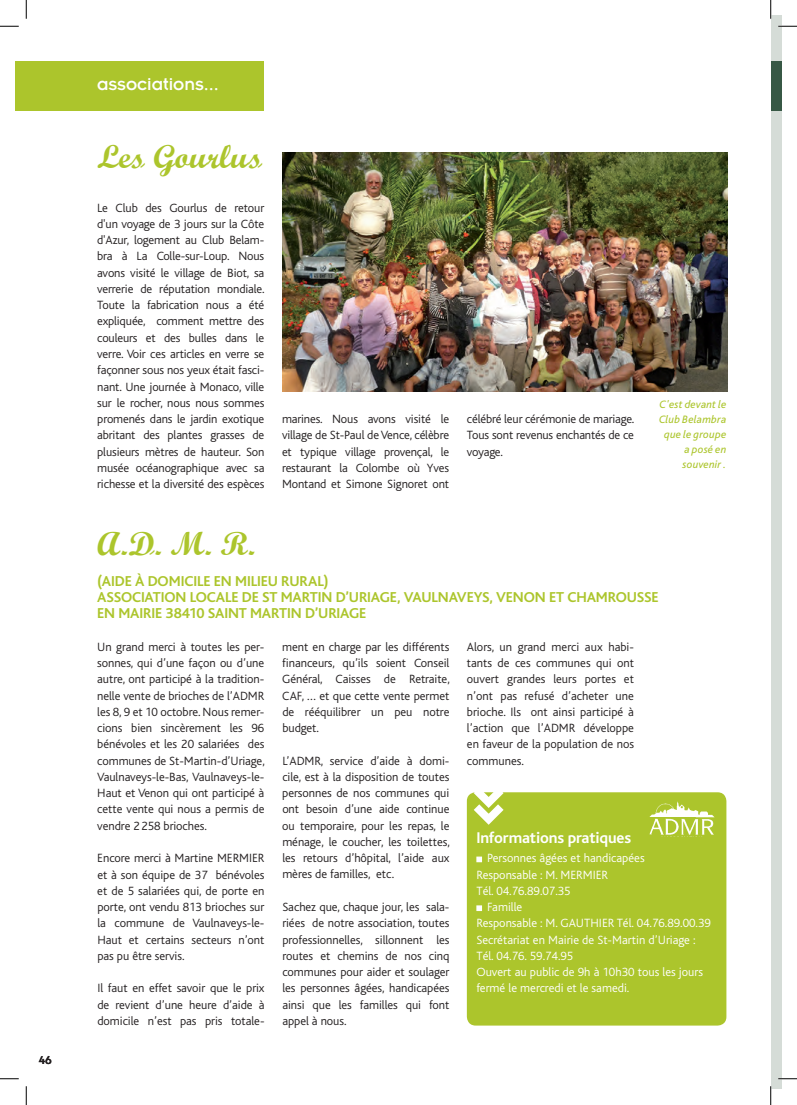
<style>
.page{position:relative;width:797px;height:1105px;background:#fff}
.page>*{position:absolute;margin:0;border:0;box-sizing:border-box;transform-origin:0 0}
.t1{font:700 33.75px "Script";color:#acc52c}
.t2{font:18.75px "Insignia";color:#fff}
.t3{font:700 16.25px "Bliss";letter-spacing:-.01em;color:#fff}
.t4{font:700 15px/16.2px "Bliss";letter-spacing:-.01em;color:#acc52c}
.t5{font:300 12.5px/16.2px "Bliss";letter-spacing:-.005em;color:#231f20;text-align:justify}
.t6{font:300 12.5px "Bliss";color:#fff}
.t7{font:12.5px "Insignia";color:#231f20}
.t8{font:italic 11.25px/15px "Bliss";letter-spacing:.01em;color:#acc52c;text-align:right}
</style>
<div class="page">
<div style="left:770px;top:16px;width:11px;height:1073px;background:#d5dcd7"></div>
<div style="left:16px;top:62px;width:248px;height:49px;background:#acc52c"></div>
<div style="left:770px;top:62px;width:11px;height:49px;background:#375845"></div>
<img style="left:282px;top:152px;width:445px;height:240px">
<div style="left:467px;top:792px;width:259px;height:233px;background:#acc52c;border-radius:9px"></div>
<svg style="left:476px;top:856px;width:6px;height:6px"></svg>
<svg style="left:476px;top:905px;width:6px;height:6px"></svg>
<svg style="left:466px;top:792px;width:46px;height:38px"></svg>
<img style="left:649px;top:801px;width:66px;height:34px">
<svg style="left:0;top:25px;width:19px;height:2px"></svg>
<svg style="left:778px;top:25px;width:19px;height:2px"></svg>
<svg style="left:0;top:1078px;width:19px;height:1px"></svg>
<svg style="left:778px;top:1078px;width:19px;height:1px"></svg>
<svg style="left:25px;top:0;width:2px;height:19px"></svg>
<svg style="left:25px;top:1086px;width:2px;height:19px"></svg>
<svg style="left:770px;top:0;width:1px;height:19px"></svg>
<svg style="left:770px;top:1086px;width:1px;height:19px"></svg>
<p class="t7" style="left:39px;top:1054px;width:15px">46</p>
<h2 class="t2" style="left:97px;top:75px;width:123px">associations...</h2>
<h1 class="t1" style="left:97px;top:137px;width:166px">Les Gourlus</h1>
<p class="t5" style="left:97px;top:200px;width:169px">Le Club des Gourlus de retour d'un voyage de 3 jours sur la Côte d'Azur, logement au Club Belam&shy;bra à La Colle-sur-Loup. Nous avons visité le village de Biot, sa verrerie de réputation mondiale.<br>Toute la fabrication nous a été expliquée, comment mettre des couleurs et des bulles dans le verre. Voir ces articles en verre se façonner sous nos yeux était fasci&shy;nant. Une journée à Monaco, ville sur le rocher, nous nous sommes promenés dans le jardin exotique abritant des plantes grasses de plusieurs mètres de hauteur. Son musée océanographique avec sa richesse et la diversité des espèces</p>
<h1 class="t1" style="left:97px;top:523px;width:159px">A.D. M. R.</h1>
<p class="t5" style="left:282px;top:411px;width:169px">marines. Nous avons visité le village de St-Paul deVence, célèbre et typique village provençal, le restaurant la Colombe où Yves Montand et Simone Signoret ont</p>
<p class="t5" style="left:467px;top:411px;width:169px">célébré leur cérémonie de mariage.<br>Tous sont revenus enchantés de ce voyage.</p>
<p class="t8" style="left:659px;top:397px;width:69px">C'est devant le<br>Club Belambra que le groupe a posé en souvenir .</p>
<p class="t4" style="left:97px;top:573px;width:16px">(AIDE</p>
<p class="t4" style="left:135px;top:573px;width:25px">À DOMICILE</p>
<p class="t4" style="left:214px;top:573px;width:35px">EN MILIEU</p>
<p class="t4" style="left:281px;top:573px;width:12px">RURAL</p>
<p class="t4" style="left:97px;top:573px;width:563px;text-indent:226px">)<br>ASSOCIATION LOCALE DE ST MARTIN D’URIAGE, VAULNAVEYS, VENON ET CHAMROUSSE<br>EN MAIRIE</p>
<p class="t4" style="left:166px;top:605px;width:53px">38410 SAINT</p>
<p class="t4" style="left:250px;top:605px;width:15px">MARTIN</p>
<p class="t4" style="left:305px;top:605px;width:26px">D’URIAGE</p>
<p class="t5" style="left:97px;top:639px;width:169px">Un grand merci à toutes les per&shy;sonnes, qui d’une façon ou d’une autre, ont participé à la tradition&shy;nelle vente de brioches de l’ADMR les 8, 9 et 10 octobre. Nous remer&shy;cions bien sincèrement les 96 bénévoles et les 20 salariées des communes de St-Martin-d’Uriage, Vaulnaveys-le-Bas, Vaulnaveys-le-Haut et Venon qui ont participé à cette vente qui nous a permis de vendre 2258 brioches.</p>
<p class="t5" style="left:97px;top:850px;width:169px">Encore merci à Martine MERMIER et à son équipe de 37 bénévoles et de 5 salariées qui, de porte en porte, ont vendu 813 brioches sur la commune de Vaulnaveys-le-Haut et certains secteurs n’ont pas pu être servis.</p>
<p class="t5" style="left:97px;top:980px;width:169px">Il faut en effet savoir que le prix de revient d’une heure d’aide à domicile n’est pas pris totale-</p>
<p class="t5" style="left:282px;top:639px;width:169px">ment en charge par les différents financeurs, qu’ils soient Conseil Général, Caisses de Retraite, CAF, … et que cette vente permet de rééquilibrer un peu notre budget.</p>
<p class="t5" style="left:282px;top:753px;width:169px">L’ADMR, service d’aide à domi&shy;cile, est à la disposition de toutes personnes de nos communes qui ont besoin d’une aide continue ou temporaire, pour les repas, le ménage, le coucher, les toilettes, les retours d’hôpital, l’aide aux mères de familles, etc.</p>
<p class="t5" style="left:282px;top:899px;width:169px">Sachez que, chaque jour, les sala&shy;riées de notre association, toutes professionnelles, sillonnent les routes et chemins de nos cinq communes pour aider et soulager les personnes âgées, handicapées ainsi que les familles qui font appel à nous.</p>
<p class="t5" style="left:467px;top:639px;width:169px">Alors, un grand merci aux habi&shy;tants de ces communes qui ont ouvert grandes leurs portes et n’ont pas refusé d’acheter une brioche. Ils ont ainsi participé à l’action que l’ADMR développe en faveur de la population de nos communes.</p>
<h3 class="t3" style="left:476px;top:829px;width:156px">INFORMATIONS PRATIQUES</h3>
<p class="t6" style="left:487px;top:851px;width:159px">Personnes âgées et handicapées</p>
<p class="t6" style="left:476px;top:868px;width:133px">Responsable : M. MERMIER</p>
<p class="t6" style="left:476px;top:884px;width:96px">Tél. 04.76.89.07.35</p>
<p class="t6" style="left:487px;top:900px;width:37px">Famille</p>
<p class="t6" style="left:476px;top:917px;width:236px">Responsable : M. GAUTHIER Tél. 04.76.89.00.39</p>
<p class="t6" style="left:476px;top:933px;width:221px">Secrétariat en Mairie de St-Martin d’Uriage :</p>
<p class="t6" style="left:476px;top:949px;width:98px">Tél. 04.76. 59.74.95</p>
<p class="t6" style="left:476px;top:965px;width:228px">Ouvert au public de 9h à 10h30 tous les jours</p>
<p class="t6" style="left:476px;top:982px;width:154px">fermé le mercredi et le samedi.</p>
</div>
